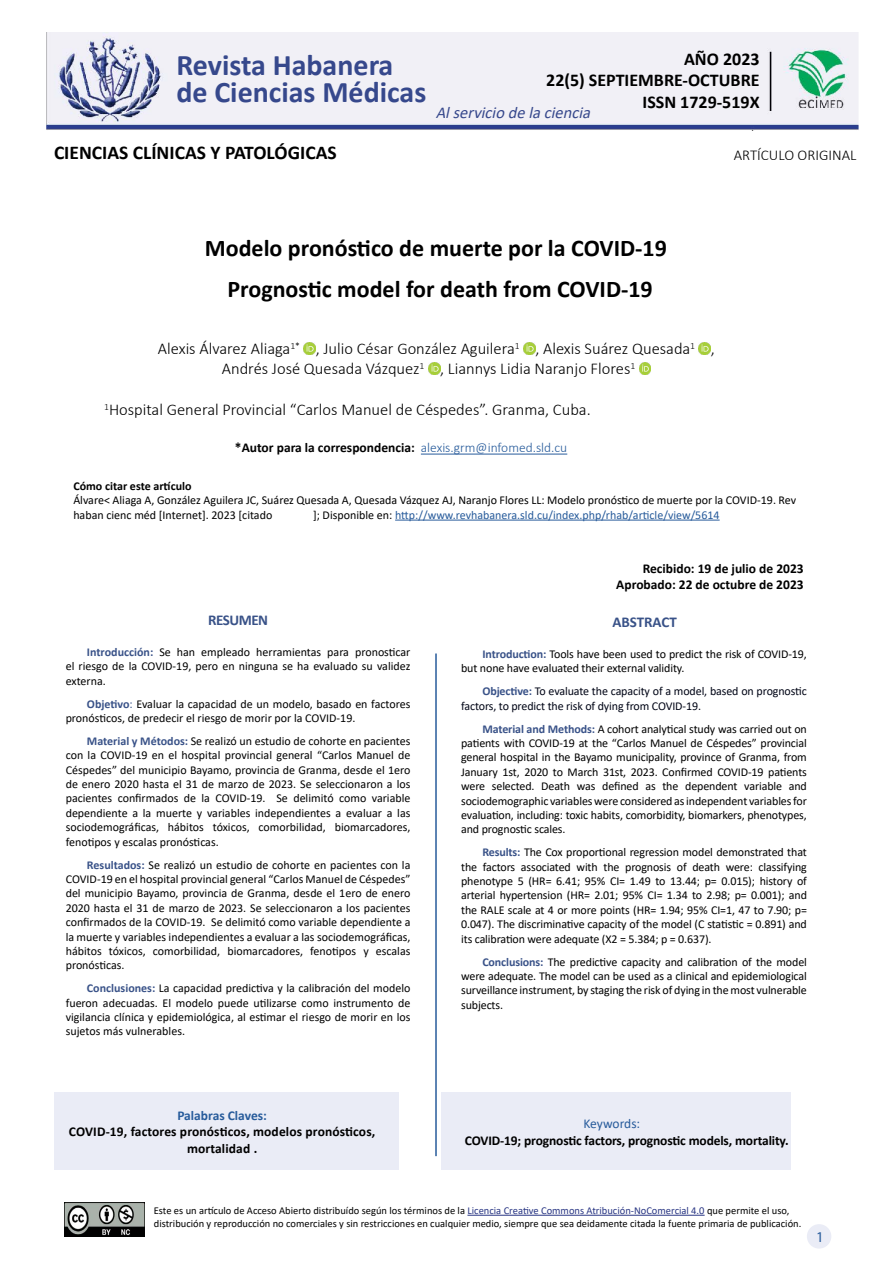
<style>
.page{position:relative;width:893px;height:1263px;background:#fff}
.page>*{position:absolute;margin:0;border:0;box-sizing:border-box;transform-origin:0 0}
.t1{font:700 30px/27px "Calibri";color:#36488c}
.t2{font:700 24px "Calibri";color:#000}
.t3{font:700 19.5px "Calibri";color:#000}
.t4{font:700 18px/21.6px "Calibri";color:#000;text-align:right}
.t5{font:300 16.5px/19.8px "Calibri";color:#000}
.t6{font:italic 16.5px "Calibri";color:#36488c}
.t7{font:300 15px "Calibri";color:#000}
.t8{font:700 15px "Calibri";letter-spacing:-.01em;color:#395288}
.t9{font:700 15px "Calibri";letter-spacing:-.03em;color:#395288}
.t10{font:15px "Myriad Pro";color:#275b9b}
.t11{font:700 13.5px/16.2px "Calibri";color:#000;text-align:center}
.t12{font:700 13.5px "Calibri";color:#275b9b}
.t13{font:13.5px "Calibri";letter-spacing:-.005em;color:#275b9b}
.t14{font:12px/14.4px "Calibri";color:#000;text-align:justify}
.t15{font:12px/14.4px "Calibri";letter-spacing:-.01em;color:#010000;text-align:justify}
.t16{font:12px/14.4px "Calibri";letter-spacing:-.01em;color:#000516}
.t17{font:12px "Calibri";color:#275b9b}
.t18{font:700 12px "Calibri";color:#000}
.t19{font:10.5px/12.6px "Calibri";color:#000}
.s1{font-weight:300;color:#275b9b}
.s2{color:#000}
.s3{font-weight:700;color:#395288}
.s4{color:#395288}
.s5{color:#283583}
</style>
<div class="page">
<div style="left:807px;top:1224px;width:24px;height:24px;background:#eaecf6;border-radius:50%"></div>
<img style="left:65px;top:1202px;width:80px;height:34px">
<hr style="left:467px;top:1215px;width:238px;height:1px;background:#283583">
<img style="left:47px;top:33px;width:812px;height:97px">
<svg style="left:304px;top:342px;width:12px;height:12px"></svg>
<svg style="left:523px;top:342px;width:12px;height:12px"></svg>
<svg style="left:699px;top:342px;width:12px;height:12px"></svg>
<svg style="left:428px;top:362px;width:12px;height:12px"></svg>
<svg style="left:639px;top:362px;width:12px;height:12px"></svg>
<hr style="left:421px;top:454px;width:146px;height:1px;background:#275b9b">
<hr style="left:435px;top:653px;width:2px;height:503px;background:#275b9b">
<div style="left:54px;top:1092px;width:345px;height:78px;background:#eaecf6"></div>
<div style="left:441px;top:1092px;width:350px;height:78px;background:#eaecf6"></div>
<hr style="left:395px;top:520px;width:325px;height:1px;background:#275b9b">
<h1 class="t1" style="left:176px;top:51px;width:251px">Revista Habanera de Ciencias Médicas</h1>
<h3 class="t4" style="left:546px;top:48px;width:215px">AÑO 2023<br>22(5) SEPTIEMBRE-OCTUBRE<br>ISSN 1729-519X</h3>
<h3 class="t6" style="left:436px;top:101px;width:161px">Alserviciodelaciencia</h3>
<h3 class="t3" style="left:54px;top:138px;width:284px">CIENCIAS CLÍNICAS Y PATOLÓGICAS</h3>
<p class="t7" style="left:734px;top:145px;width:124px">ARTÍCULO ORIGINAL</p>
<h3 class="t4" style="left:529px;top:64px;width:215px">21(5) SEPTIEMBRE-OCTUBRE</h3>
<h2 class="t2" style="left:205px;top:231px;width:464px">Modelo pronóstico de muerte por la COVID-19</h2>
<h2 class="t2" style="left:227px;top:272px;width:427px">Prognostic model for death from COVID-19</h2>
<h3 class="t5" style="left:222px;top:339px;width:495px;text-indent:-64px">Alexis Álvarez Aliaga<sup>1*</sup> , Julio César González Aguilera<sup>1</sup> , Alexis Suárez Quesada<sup>1</sup> ,<br>Andrés José Quesada Vázquez<sup>1</sup> , Liannys Lidia Naranjo Flores<sup>1</sup></h3>
<h3 class="t5" style="left:104px;top:400px;width:488px"><sup>1</sup>Hospital General Provincial “Carlos Manuel de Céspedes”. Granma, Cuba.</h3>
<p class="t11" style="left:235px;top:440px;width:334px">*Autor para la correspondencia: <span class="s1">alexis.grm@infomed.sld.cu</span></p>
<p class="t18" style="left:73px;top:477px;width:120px">Cómo citar este artículo</p>
<p class="t14" style="left:73px;top:493px;width:724px">Álvare&lt; Aliaga A, González Aguilera JC, Suárez Quesada A, Quesada Vázquez AJ, Naranjo Flores LL: Modelo pronóstico de muerte por la COVID-19. Rev haban cienc méd [Internet]. 2023 [citado</p>
<p class="t17" style="left:313px;top:506px;width:408px"><span class="s2">]; Disponible en:</span> http://www.revhabanera.sld.cu/index.php/rhab/article/view/5614</p>
<p class="t9" style="left:208px;top:610px;width:62px">RESUMEN</p>
<p class="t14" style="left:66px;top:644px;width:346px;text-indent:21px"><span class="s3">Introducción:</span> Se han empleado herramientas para pronosticar el riesgo de la COVID-19, pero en ninguna se ha evaluado su validez externa.</p>
<p class="t14" style="left:66px;top:696px;width:346px;text-indent:21px"><span class="s3">Objetivo</span><span class="s4">:</span> Evaluar la capacidad de un modelo, basado en factores pronósticos, de predecir el riesgo de morir por la COVID-19.</p>
<p class="t14" style="left:66px;top:733px;width:346px;text-indent:21px"><span class="s3">Material y Métodos:</span> Se realizó un estudio de cohorte en pacientes con la COVID-19 en el hospital provincial general “Carlos Manuel de Céspedes” del municipio Bayamo, provincia de Granma, desde el 1ero de enero 2020 hasta el 31 de marzo de 2023. Se seleccionaron a los pacientes confirmados de la COVID-19. Se delimitó como variable dependiente a la muerte y variables independientes a evaluar a las sociodemográficas, hábitos tóxicos, comorbilidad, biomarcadores, fenotipos y escalas pronósticas.</p>
<p class="t14" style="left:66px;top:857px;width:346px;text-indent:21px"><span class="s3">Resultados:</span> Se realizó un estudio de cohorte en pacientes con la COVID-19 en el hospital provincial general “Carlos Manuel de Céspedes” del municipio Bayamo, provincia de Granma, desde el 1ero de enero 2020 hasta el 31 de marzo de 2023. Se seleccionaron a los pacientes confirmados de la COVID-19. Se delimitó como variable dependiente a la muerte y variables independientes a evaluar a las sociodemográficas, hábitos tóxicos, comorbilidad, biomarcadores, fenotipos y escalas pronósticas.</p>
<p class="t14" style="left:66px;top:981px;width:346px;text-indent:21px"><span class="s3">Conclusiones:</span> La capacidad predictiva y la calibración del modelo fueron adecuadas. El modelo puede utilizarse como instrumento de vigilancia clínica y epidemiológica, al estimar el riesgo de morir en los sujetos más vulnerables.</p>
<p class="t12" style="left:177px;top:1106px;width:91px">Palabras Claves:</p>
<p class="t11" style="left:69px;top:1124px;width:308px">COVID-19, factores pronósticos, modelos pronósticos, mortalidad .</p>
<p class="t11" style="left:616px;top:560px;width:189px;text-align:right">Recibido: 19 de julio de 2023<br>Aprobado: 22 de octubre de 2023</p>
<p class="t8" style="left:612px;top:612px;width:66px">ABSTRACT</p>
<p class="t14" style="left:461px;top:646px;width:347px;text-indent:21px"><span class="s3">Introduction:</span> Tools have been used to predict the risk of COVID-19, but none have evaluated their external validity.</p>
<p class="t16" style="left:461px;top:684px;width:347px;text-indent:21px"><span class="s3">Objective:</span> To evaluate the capacity of a model, based on prognostic factors, to predict the risk of dying from COVID-19.</p>
<p class="t15" style="left:461px;top:721px;width:347px;text-indent:21px"><span class="s3">Material and Methods:</span> A cohort analytical study was carried out on patients with COVID-19 at the “Carlos Manuel de Céspedes” provincial general hospital in the Bayamo municipality, province of Granma, from January 1st, 2020 to March 31st, 2023. Confirmed COVID-19 patients were selected. Death was defined as the dependent variable and sociodemographic variables were considered as independent variables for evaluation, including: toxic habits, comorbidity, biomarkers, phenotypes, and prognostic scales.</p>
<p class="t15" style="left:461px;top:845px;width:347px;text-indent:21px"><span class="s3">Results:</span> The Cox proportional regression model demonstrated that the factors associated with the prognosis of death were: classifying phenotype 5 (HR= 6.41; 95% CI= 1.49 to 13.44; p= 0.015); history of arterial hypertension (HR= 2.01; 95% CI= 1.34 to 2.98; p= 0.001); and the RALE scale at 4 or more points (HR= 1.94; 95% CI=1, 47 to 7.90; p= 0.047). The discriminative capacity of the model (C statistic = 0.891) and its calibration were adequate (X2 = 5.384; p = 0.637).</p>
<p class="t14" style="left:461px;top:954px;width:347px;text-indent:21px"><span class="s3">Conclusions:</span> The predictive capacity and calibration of the model were adequate. The model can be used as a clinical and epidemiological surveillance instrument, by staging the risk of dying in the most vulnerable subjects.</p>
<p class="t13" style="left:583px;top:1114px;width:58px">Keywords:</p>
<p class="t11" style="left:465px;top:1132px;width:325px">COVID-19; prognostic factors, prognostic models, mortality.</p>
<p class="t19" style="left:154px;top:1204px;width:649px">Este es un artículo de Acceso Abierto distribuído según los términos de la <span class="s5">Licencia Creative Commons Atribución-NoComercial 4.0</span> que permite el uso, distribución y reproducción no comerciales y sin restricciones en cualquier medio, siempre que sea deidamente citada la fuente primaria de publicación.</p>
<p class="t10" style="left:816px;top:1228px;width:9px">1</p>
</div>
